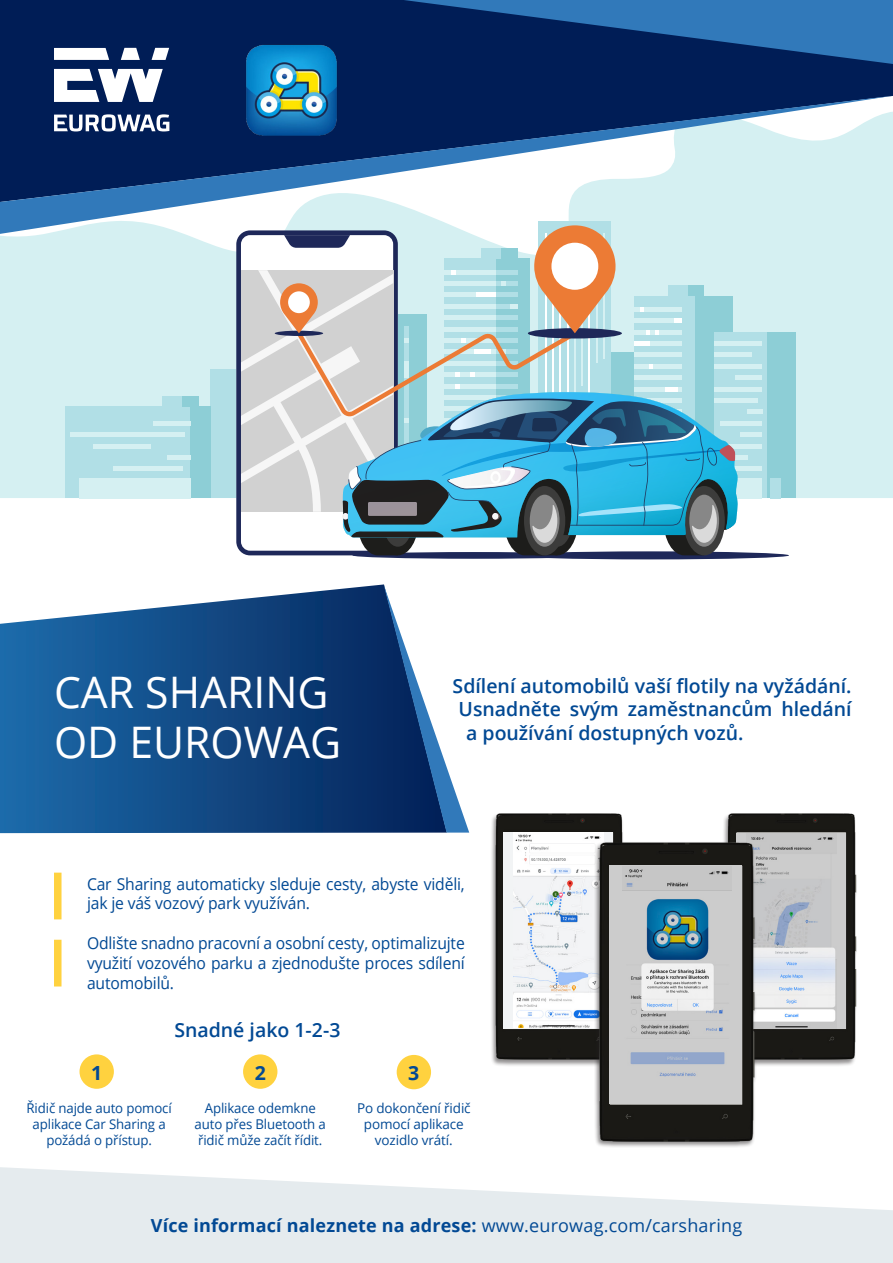
<style>
.page{position:relative;width:893px;height:1263px;background:#fff}
.page>*{position:absolute;margin:0;border:0;box-sizing:border-box;transform-origin:0 0}
.t1{font:43.5px "Open Sans";color:#fff}
.t2{font:600 19.5px "Open Sans";color:#024994}
.t3{font:700 19.5px "Open Sans";color:#024994}
.t4{font:700 18px "Open Sans";letter-spacing:.01em;color:#024994}
.t5{font:16.5px/19.8px "Open Sans";letter-spacing:-.01em;color:#024994;scale:.95 1}
.t6{font:13.5px/16.2px "Open Sans";letter-spacing:-.01em;color:#024994;text-align:center}
.s1{font-weight:400}
</style>
<div class="page">
<div style="left:0;top:234px;width:893px;height:264px;background:#d5f0f2"></div>
<div style="left:767px;top:333px;width:29px;height:165px;background:#8dced6"></div>
<div style="left:714px;top:333px;width:53px;height:165px;background:#b1dfe6"></div>
<div style="left:714px;top:341px;width:48px;height:5px;background:#d5f0f2"></div>
<hr style="left:714px;top:353px;width:38px;height:4px;background:#d5f0f2">
<div style="left:714px;top:364px;width:48px;height:5px;background:#d5f0f2"></div>
<div style="left:736px;top:375px;width:26px;height:5px;background:#d5f0f2"></div>
<hr style="left:714px;top:387px;width:48px;height:4px;background:#d5f0f2">
<div style="left:714px;top:398px;width:43px;height:5px;background:#d5f0f2"></div>
<hr style="left:747px;top:410px;width:15px;height:4px;background:#d5f0f2">
<div style="left:721px;top:421px;width:41px;height:5px;background:#d5f0f2"></div>
<div style="left:740px;top:432px;width:22px;height:5px;background:#d5f0f2"></div>
<hr style="left:714px;top:444px;width:48px;height:4px;background:#d5f0f2">
<div style="left:714px;top:455px;width:34px;height:5px;background:#d5f0f2"></div>
<hr style="left:714px;top:467px;width:48px;height:4px;background:#d5f0f2">
<div style="left:714px;top:478px;width:48px;height:20px;background:#d5f0f2"></div>
<div style="left:770px;top:478px;width:11px;height:20px;background:#b1dfe6"></div>
<div style="left:65px;top:407px;width:125px;height:91px;background:#b1dfe6"></div>
<div style="left:211px;top:370px;width:25px;height:128px;background:#b1dfe6"></div>
<div style="left:190px;top:407px;width:21px;height:91px;background:#8dced6"></div>
<div style="left:153px;top:421px;width:37px;height:5px;background:#d5f0f2"></div>
<div style="left:70px;top:432px;width:115px;height:5px;background:#d5f0f2"></div>
<hr style="left:93px;top:444px;width:58px;height:4px;background:#d5f0f2">
<div style="left:167px;top:455px;width:23px;height:5px;background:#d5f0f2"></div>
<hr style="left:114px;top:467px;width:69px;height:4px;background:#d5f0f2">
<div style="left:79px;top:478px;width:111px;height:20px;background:#d5f0f2"></div>
<div style="left:182px;top:397px;width:17px;height:10px;background:#8dced6"></div>
<div style="left:163px;top:397px;width:19px;height:10px;background:#b1dfe6"></div>
<div style="left:352px;top:552px;width:243px;height:7px;background:#1e2859;border-radius:50%"></div>
<div style="left:512px;top:551px;width:277px;height:8px;background:#1e2859;border-radius:50%"></div>
<div style="left:236px;top:230px;width:162px;height:325px;background:#1e2859;border-radius:14px"></div>
<svg style="left:241px;top:234px;width:494px;height:321px;background:#9bbdc7"></svg>
<div style="left:0;top:0;width:893px;height:96px;background:#001d56"></div>
<svg style="left:404px;top:0;width:489px;height:64px;background:#184b88"></svg>
<svg style="left:0;top:1167px;width:893px;height:96px;fill:#e5ebee"></svg>
<svg style="left:0;top:96px;width:893px;height:138px"></svg>
<svg style="left:0;top:584px;width:447px;height:249px;background:#24588f"></svg>
<svg style="left:384px;top:584px;width:85px;height:248px"></svg>
<img style="left:241px;top:42px;width:101px;height:98px">
<svg style="left:54px;top:69px;width:109px;height:33px"></svg>
<svg style="left:54px;top:48px;width:55px;height:12px"></svg>
<svg style="left:152px;top:48px;width:17px;height:12px"></svg>
<svg style="left:121px;top:48px;width:19px;height:12px"></svg>
<svg style="left:54px;top:114px;width:115px;height:17px"></svg>
<div style="left:54px;top:873px;width:8px;height:46px;background:#ffd23f"></div>
<div style="left:54px;top:940px;width:8px;height:46px;background:#ffd23f"></div>
<div style="left:397px;top:1055px;width:34px;height:34px;background:#ffd23f;border-radius:50%"></div>
<div style="left:243px;top:1054px;width:34px;height:35px;background:#ffd23f;border-radius:50%"></div>
<div style="left:80px;top:1054px;width:34px;height:35px;background:#ffd23f;border-radius:50%"></div>
<img style="left:723px;top:813px;width:134px;height:253px">
<div style="left:736px;top:833px;width:109px;height:196px;background:#ccc"></div>
<img style="left:764px;top:837px;width:73px;height:191px">
<img style="left:491px;top:813px;width:132px;height:253px">
<div style="left:503px;top:833px;width:110px;height:196px;background:#f2f4f5"></div>
<img style="left:513px;top:833px;width:90px;height:194px">
<img style="left:590px;top:836px;width:174px;height:311px">
<div style="left:609px;top:865px;width:133px;height:239px;background:#ccc"></div>
<img style="left:622px;top:869px;width:110px;height:208px">
<p class="t1" style="left:54px;top:663px;width:276px">CAR SHARING</p>
<p class="t1" style="left:54px;top:712px;width:289px">OD EUROWAG</p>
<p class="t2" style="left:453px;top:672px;width:400px">Sdílení automobilů vaší flotily na vyžádání.</p>
<p class="t2" style="left:459px;top:696px;width:395px">Usnadněte svým zaměstnancům hledání</p>
<p class="t2" style="left:466px;top:719px;width:279px">a používání dostupných vozů.</p>
<p class="t5" style="left:87px;top:873px;width:399px">Car Sharing automaticky sleduje cesty, abyste viděli, jak je váš vozový park využíván.</p>
<p class="t5" style="left:87px;top:933px;width:399px;text-align:justify">Odlište snadno pracovní a osobní cesty, optimalizujte využití vozového parku a zjednodušte proces sdílení automobilů.</p>
<p class="t2" style="left:174px;top:1016px;width:168px">Snadné jako 1-2-3</p>
<p class="t3" style="left:91px;top:1059px;width:13px">1</p>
<p class="t3" style="left:255px;top:1059px;width:13px">2</p>
<p class="t3" style="left:408px;top:1059px;width:13px">3</p>
<p class="t6" style="left:27px;top:1099px;width:147px">Řidič najde auto pomocí aplikace Car Sharing a požádá o přístup.</p>
<p class="t6" style="left:357px;top:1099px;width:115px">Po dokončení řidič pomocí aplikace vozidlo vrátí.</p>
<p class="t6" style="left:195px;top:1099px;width:133px">Aplikace odemkne auto přes Bluetooth a řidič může začít řídit.</p>
<p class="t4" style="left:151px;top:1212px;width:593px">Více informací naleznete na adrese: <span class="s1">www.eurowag.com/carsharing</span></p>
</div>
